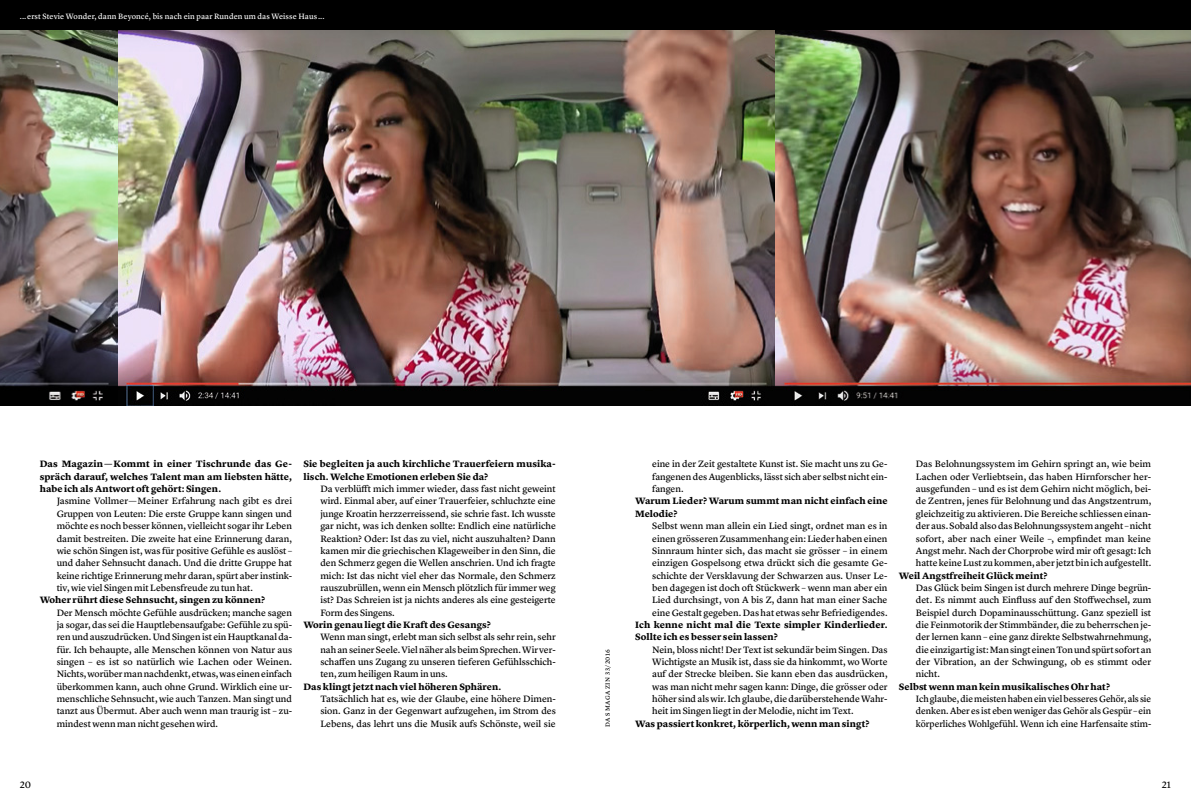
<style>
.page{position:relative;width:1191px;height:808px;background:#fff}
.page>*{position:absolute;margin:0;border:0;box-sizing:border-box;transform-origin:0 0}
._01_d_Antwort_9_55pt{font:9.6px/12.3px "Lyon Text Regular No.2";letter-spacing:-.005em;color:#000;text-align:justify}
._01_d_Frage_1_9_55pt{font:700 9.6px/12.3px "Lyon Text";letter-spacing:.01em;color:#000}
._03_b_a_Autoren_Lege{font:8px "Lyon Text Regular No.2";letter-spacing:.01em;color:#fff}
._04_Bildcredit_x12{font:6.2px "Lyon Text Regular No.2";letter-spacing:.095em;color:#000}
</style>
<div class="page">
<img style="left:0;top:29px;width:1191px;height:377px">
<div style="left:0;top:0;width:1191px;height:29px;background:#000"></div>
<p class="_03_b_a_Autoren_Lege" style="left:20px;top:11px;width:306px">... erst Stevie Wonder, dann Beyoncé, bis nach ein paar Runden um das Weisse Haus ...</p>
<p class="_01_d_Frage_1_9_55pt" style="left:40px;top:457px;width:254px;text-align:justify">Das Magazin — Kommt in einer Tischrunde das Ge&shy;spräch darauf, welches Talent man am liebsten hätte, habe ich als Antwort oft gehört: Singen.</p>
<p class="_01_d_Antwort_9_55pt" style="left:57px;top:494px;width:237px">Jasmine Vollmer — Meiner Erfahrung nach gibt es drei Gruppen von Leuten: Die erste Gruppe kann singen und möchte es noch besser können, vielleicht sogar ihr Leben damit bestreiten. Die zweite hat eine Erinnerung daran, wie schön Singen ist, was für positive Gefühle es auslöst – und daher Sehnsucht danach. Und die dritte Gruppe hat keine richtige Erinnerung mehr daran, spürt aber instink&shy;tiv, wie viel Singen mit Lebensfreude zu tun hat.</p>
<p class="_01_d_Frage_1_9_55pt" style="left:40px;top:593px;width:227px">Woher rührt diese Sehnsucht, singen zu können?</p>
<p class="_01_d_Antwort_9_55pt" style="left:57px;top:605px;width:237px">Der Mensch möchte Gefühle ausdrücken; manche sagen ja sogar, das sei die Hauptlebensaufgabe: Gefühle zu spü&shy;ren und auszudrücken. Und Singen ist ein Hauptkanal da&shy;für. Ich behaupte, alle Menschen können von Natur aus singen – es ist so natürlich wie Lachen oder Weinen.<br>Nichts, worüber man nachdenkt, etwas, was einen einfach überkommen kann, auch ohne Grund. Wirklich eine ur&shy;menschliche Sehnsucht, wie auch Tanzen. Man singt und tanzt aus Übermut. Aber auch wenn man traurig ist – zu&shy;mindest wenn man nicht gesehen wird.</p>
<p class="_01_d_Frage_1_9_55pt" style="left:303px;top:457px;width:254px">Sie begleiten ja auch kirchliche Trauerfeiern musika&shy;lisch. Welche Emotionen erleben Sie da?</p>
<p class="_01_d_Antwort_9_55pt" style="left:320px;top:482px;width:237px">Da verblüfft mich immer wieder, dass fast nicht geweint wird. Einmal aber, auf einer Trauerfeier, schluchzte eine junge Kroatin herzzerreissend, sie schrie fast. Ich wusste gar nicht, was ich denken sollte: Endlich eine natürliche Reaktion? Oder: Ist das zu viel, nicht auszuhalten? Dann kamen mir die griechischen Klageweiber in den Sinn, die den Schmerz gegen die Wellen anschrien. Und ich fragte mich: Ist das nicht viel eher das Normale, den Schmerz rauszubrüllen, wenn ein Mensch plötzlich für immer weg ist? Das Schreien ist ja nichts anderes als eine gesteigerte Form des Singens.</p>
<p class="_01_d_Frage_1_9_55pt" style="left:303px;top:618px;width:189px">Worin genau liegt die Kraft des Gesangs?</p>
<p class="_01_d_Antwort_9_55pt" style="left:320px;top:630px;width:237px">Wenn man singt, erlebt man sich selbst als sehr rein, sehr nah an seiner Seele. Viel näher als beim Sprechen. Wir ver&shy;schaffen uns Zugang zu unseren tieferen Gefühlsschich&shy;ten, zum heiligen Raum in uns.</p>
<p class="_01_d_Frage_1_9_55pt" style="left:303px;top:679px;width:199px">Das klingt jetzt nach viel höheren Sphären.</p>
<p class="_01_d_Antwort_9_55pt" style="left:320px;top:692px;width:237px">Tatsächlich hat es, wie der Glaube, eine höhere Dimen&shy;sion. Ganz in der Gegenwart aufzugehen, im Strom des Lebens, das lehrt uns die Musik aufs Schönste, weil sie</p>
<p class="_04_Bildcredit_x12" style="left:603px;top:727px;width:79px;rotate:-90deg">DAS MAGAZIN 33/2016</p>
<p class="_01_d_Antwort_9_55pt" style="left:652px;top:457px;width:237px">eine in der Zeit gestaltete Kunst ist. Sie macht uns zu Ge&shy;fangenen des Augenblicks, lässt sich aber selbst nicht ein&shy;fangen.</p>
<p class="_01_d_Frage_1_9_55pt" style="left:635px;top:494px;width:254px">Warum Lieder? Warum summt man nicht einfach eine<br>Melodie?</p>
<p class="_01_d_Antwort_9_55pt" style="left:652px;top:519px;width:237px">Selbst wenn man allein ein Lied singt, ordnet man es in einen grösseren Zusammenhang ein: Lieder haben einen Sinnraum hinter sich, das macht sie grösser – in einem einzigen Gospelsong etwa drückt sich die gesamte Ge&shy;schichte der Versklavung der Schwarzen aus. Unser Le&shy;ben dagegen ist doch oft Stückwerk – wenn man aber ein Lied durchsingt, von A bis Z, dann hat man einer Sache eine Gestalt gegeben. Das hat etwas sehr Befriedigendes.</p>
<p class="_01_d_Frage_1_9_55pt" style="left:635px;top:618px;width:254px">Ich kenne nicht mal die Texte simpler Kinderlieder.<br>Sollte ich es besser sein lassen?</p>
<p class="_01_d_Antwort_9_55pt" style="left:652px;top:642px;width:237px">Nein, bloss nicht! Der Text ist sekundär beim Singen. Das Wichtigste an Musik ist, dass sie da hinkommt, wo Worte auf der Strecke bleiben. Sie kann eben das ausdrücken, was man nicht mehr sagen kann: Dinge, die grösser oder höher sind als wir. Ich glaube, die darüberstehende Wahr&shy;heit im Singen liegt in der Melodie, nicht im Text.</p>
<p class="_01_d_Frage_1_9_55pt" style="left:635px;top:717px;width:236px">Was passiert konkret, körperlich, wenn man singt?</p>
<p class="_01_d_Antwort_9_55pt" style="left:916px;top:457px;width:237px">Das Belohnungssystem im Gehirn springt an, wie beim Lachen oder Verliebtsein, das haben Hirnforscher her&shy;ausgefunden – und es ist dem Gehirn nicht möglich, bei&shy;de Zentren, jenes für Belohnung und das Angstzentrum, gleichzeitig zu aktivieren. Die Bereiche schliessen einan&shy;der aus. Sobald also das Belohnungssystem angeht – nicht sofort, aber nach einer Weile –, empfindet man keine Angst mehr. Nach der Chorprobe wird mir oft gesagt: Ich hatte keine Lust zu kommen, aber jetzt bin ich aufgestellt.</p>
<p class="_01_d_Frage_1_9_55pt" style="left:899px;top:568px;width:150px">Weil Angstfreiheit Glück meint?</p>
<p class="_01_d_Antwort_9_55pt" style="left:916px;top:581px;width:237px">Das Glück beim Singen ist durch mehrere Dinge begrün&shy;det. Es nimmt auch Einfluss auf den Stoffwechsel, zum Beispiel durch Dopaminausschüttung. Ganz speziell ist die Feinmotorik der Stimmbänder, die zu beherrschen je&shy;der lernen kann – eine ganz direkte Selbstwahrnehmung, die einzigartig ist: Man singt einen Ton und spürt sofort an der Vibration, an der Schwingung, ob es stimmt oder nicht.</p>
<p class="_01_d_Frage_1_9_55pt" style="left:899px;top:679px;width:212px">Selbst wenn man kein musikalisches Ohr hat?</p>
<p class="_01_d_Antwort_9_55pt" style="left:916px;top:692px;width:237px">Ich glaube, die meisten haben ein viel besseres Gehör, als sie denken. Aber es ist eben weniger das Gehör als Gespür – ein körperliches Wohlgefühl. Wenn ich eine Harfensaite stim-</p>
<p class="_01_d_Antwort_9_55pt" style="left:20px;top:778px;width:13px">20</p>
<p class="_01_d_Antwort_9_55pt" style="left:1161px;top:778px;width:11px">21</p>
</div>
